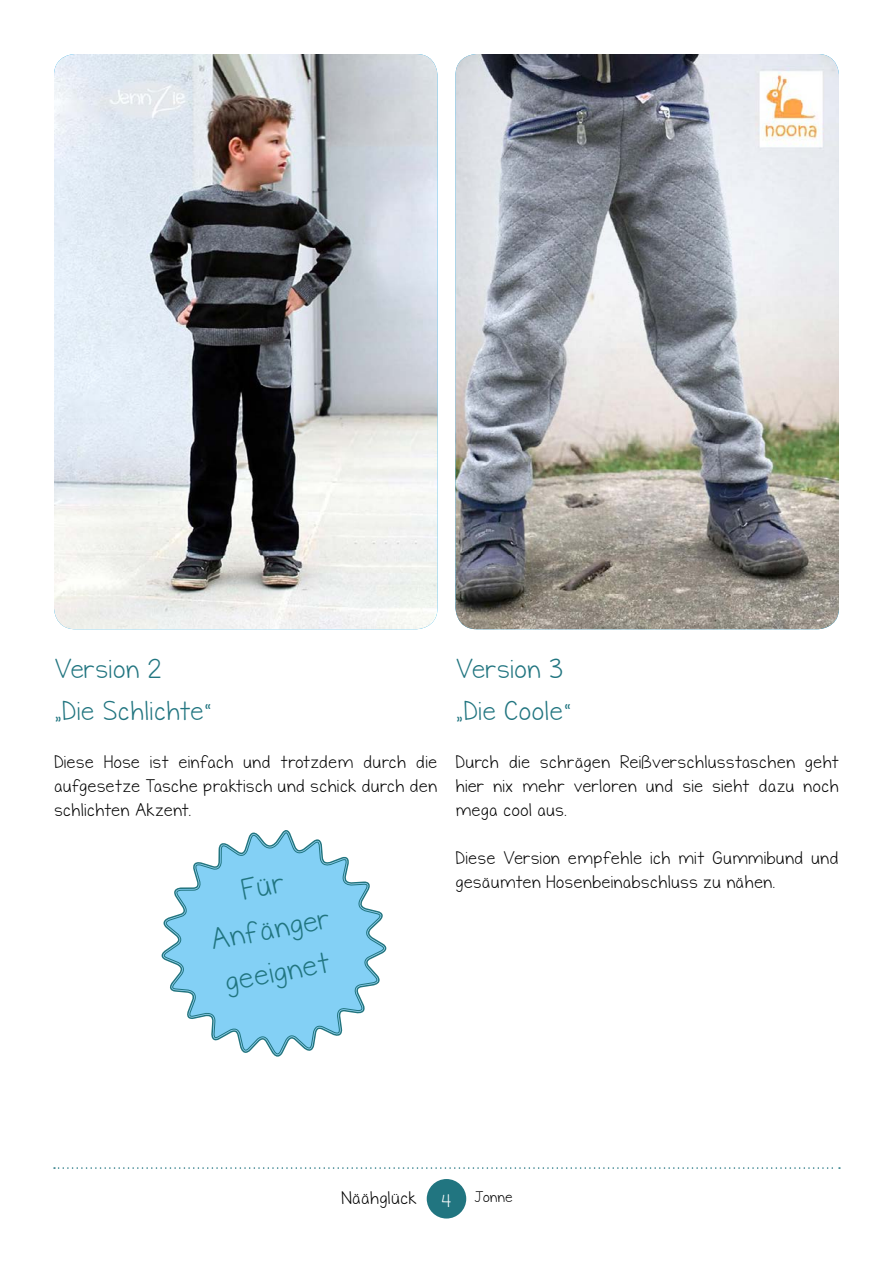
<style>
.page{position:relative;width:893px;height:1263px;background:#fff}
.page>*{position:absolute;margin:0;border:0;box-sizing:border-box;transform-origin:0 0}
.t1{font:30px/43.5px "KG First Time In Forever";color:#217580;text-align:center}
.t2{font:27px "KG First Time In Forever";color:#217580}
.t3{font:18px/24px "KG First Time In Forever";color:#000;text-align:justify}
.t4{font:15px "KG First Time In Forever";color:#000}
.s1{font-size:18px;color:#fff}
</style>
<div class="page">
<div style="left:427px;top:1179px;width:39px;height:39px;background:#217580;border-radius:50%"></div>
<svg style="left:54px;top:1167px;width:786px;height:2px"></svg>
<img style="left:455px;top:54px;width:384px;height:575px">
<img style="left:54px;top:54px;width:383px;height:575px">
<svg style="left:161px;top:598px;width:226px;height:459px"></svg>
<svg style="left:164px;top:765px;width:220px;height:289px"></svg>
<p class="t2" style="left:54px;top:655px;width:109px">Version 2</p>
<p class="t2" style="left:54px;top:697px;width:159px">„Die Schlichte“</p>
<p class="t3" style="left:54px;top:750px;width:385px">Diese Hose ist einfach und trotzdem durch die aufgesetze Tasche praktisch und schick durch den schlichten Akzent.</p>
<p class="t1" style="left:199px;top:876px;width:123px;rotate:-10deg">Für<br>Anfänger geeignet</p>
<p class="t2" style="left:455px;top:655px;width:110px">Version 3</p>
<p class="t2" style="left:455px;top:697px;width:117px">„Die Coole“</p>
<p class="t3" style="left:455px;top:750px;width:385px">Durch die schrägen Reißverschlusstaschen geht hier nix mehr verloren und sie sieht dazu noch mega cool aus.</p>
<p class="t3" style="left:455px;top:846px;width:385px">Diese Version empfehle ich mit Gummibund und gesäumten Hosenbeinabschluss zu nähen.</p>
<p class="t3" style="left:341px;top:1186px;width:77px">Näähglück</p>
<p class="t4" style="left:441px;top:1188px;width:74px"><span class="s1">4</span> Jonne</p>
</div>
